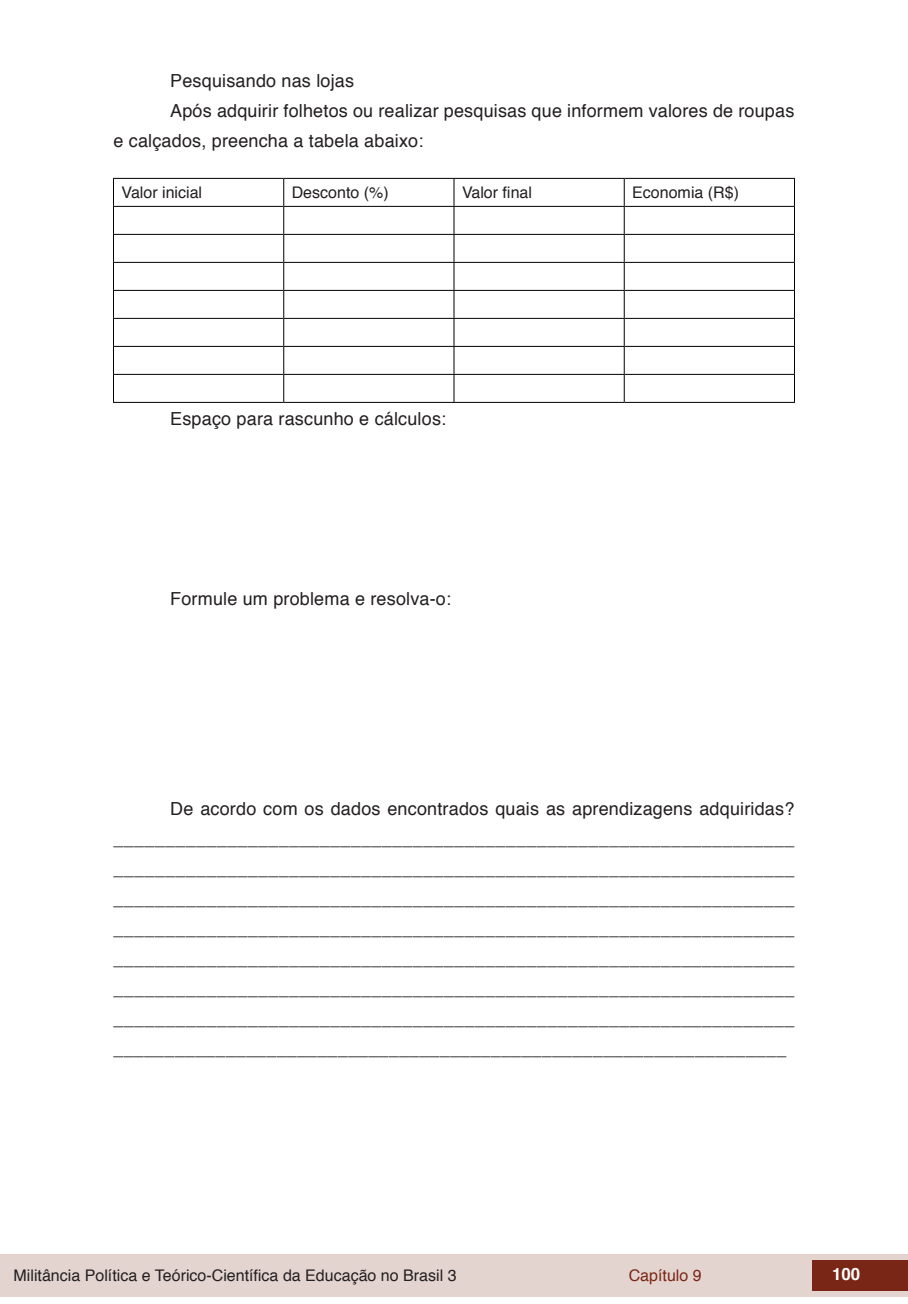
<style>
.page{position:relative;width:908px;height:1304px;background:#fff}
.page>*{position:absolute;margin:0;border:0;box-sizing:border-box;transform-origin:0 0}
.txt{font:18px/30px "Helvetica";letter-spacing:.01em;color:#231f20}
.t1{font:700 16.8px "Helvetica";color:#fff}
.tab_txt{font:16px "Helvetica";color:#231f20}
.t2{font:16px "Helvetica";color:#7a2616}
</style>
<div class="page">
<div style="left:0;top:1254px;width:906px;height:43px;background:#e4d4d0"></div>
<div style="left:812px;top:1261px;width:95px;height:30px;background:#7a2616"></div>
<hr style="left:113px;top:178px;width:170px;height:1px;background:#000">
<hr style="left:283px;top:178px;width:171px;height:1px;background:#000">
<hr style="left:454px;top:178px;width:170px;height:1px;background:#000">
<hr style="left:624px;top:178px;width:170px;height:1px;background:#000">
<hr style="left:113px;top:206px;width:170px;height:1px;background:#000">
<hr style="left:283px;top:206px;width:171px;height:1px;background:#000">
<hr style="left:454px;top:206px;width:170px;height:1px;background:#000">
<hr style="left:624px;top:206px;width:170px;height:1px;background:#000">
<hr style="left:113px;top:234px;width:170px;height:1px;background:#000">
<hr style="left:283px;top:234px;width:171px;height:1px;background:#000">
<hr style="left:454px;top:234px;width:170px;height:1px;background:#000">
<hr style="left:624px;top:234px;width:170px;height:1px;background:#000">
<hr style="left:113px;top:262px;width:170px;height:1px;background:#000">
<hr style="left:283px;top:262px;width:171px;height:1px;background:#000">
<hr style="left:454px;top:262px;width:170px;height:1px;background:#000">
<hr style="left:624px;top:262px;width:170px;height:1px;background:#000">
<hr style="left:113px;top:290px;width:170px;height:1px;background:#000">
<hr style="left:283px;top:290px;width:171px;height:1px;background:#000">
<hr style="left:454px;top:290px;width:170px;height:1px;background:#000">
<hr style="left:624px;top:290px;width:170px;height:1px;background:#000">
<hr style="left:113px;top:318px;width:170px;height:1px;background:#000">
<hr style="left:283px;top:318px;width:171px;height:1px;background:#000">
<hr style="left:454px;top:318px;width:170px;height:1px;background:#000">
<hr style="left:624px;top:318px;width:170px;height:1px;background:#000">
<hr style="left:113px;top:346px;width:170px;height:1px;background:#000">
<hr style="left:283px;top:346px;width:171px;height:1px;background:#000">
<hr style="left:454px;top:346px;width:170px;height:1px;background:#000">
<hr style="left:624px;top:346px;width:170px;height:1px;background:#000">
<hr style="left:113px;top:374px;width:170px;height:1px;background:#000">
<svg style="left:113px;top:179px;width:1px;height:223px"></svg>
<hr style="left:283px;top:374px;width:171px;height:1px;background:#000">
<svg style="left:283px;top:179px;width:1px;height:223px"></svg>
<hr style="left:454px;top:374px;width:170px;height:1px;background:#000">
<svg style="left:453px;top:179px;width:1px;height:223px"></svg>
<hr style="left:624px;top:374px;width:170px;height:1px;background:#000">
<svg style="left:623px;top:179px;width:1px;height:223px"></svg>
<svg style="left:793px;top:205px;width:1px;height:197px"></svg>
<hr style="left:113px;top:402px;width:170px;height:1px;background:#000">
<hr style="left:283px;top:402px;width:171px;height:1px;background:#000">
<hr style="left:454px;top:402px;width:170px;height:1px;background:#000">
<hr style="left:624px;top:402px;width:170px;height:1px;background:#000">
<p class="txt" style="left:170px;top:66px;width:185px">Pesquisando nas lojas</p>
<p class="txt" style="left:113px;top:96px;width:682px;text-indent:57px">Após adquirir folhetos ou realizar pesquisas que informem valores de roupas e calçados, preencha a tabela abaixo:</p>
<p class="tab_txt" style="left:121px;top:180px;width:82px">Valor inicial</p>
<p class="tab_txt" style="left:291px;top:180px;width:98px">Desconto (%)</p>
<p class="tab_txt" style="left:462px;top:180px;width:71px">Valor final</p>
<p class="tab_txt" style="left:632px;top:180px;width:108px">Economia (R$)</p>
<p class="txt" style="left:170px;top:404px;width:277px">Espaço para rascunho e cálculos:</p>
<p class="txt" style="left:170px;top:584px;width:282px">Formule um problema e resolva-o:</p>
<p class="txt" style="left:113px;top:794px;width:682px;text-align:justify;text-indent:57px">De acordo com os dados encontrados quais as aprendizagens adquiridas? __________________________________________________________________ __________________________________________________________________ __________________________________________________________________ __________________________________________________________________ __________________________________________________________________ __________________________________________________________________ __________________________________________________________________ __________________________________________________________________</p>
<p class="tab_txt" style="left:14px;top:1263px;width:444px">Militância Política e Teórico-Científica da Educação no Brasil 3</p>
<p class="t2" style="left:628px;top:1263px;width:74px">Capítulo 9</p>
<p class="t1" style="left:831px;top:1261px;width:30px">100</p>
</div>
